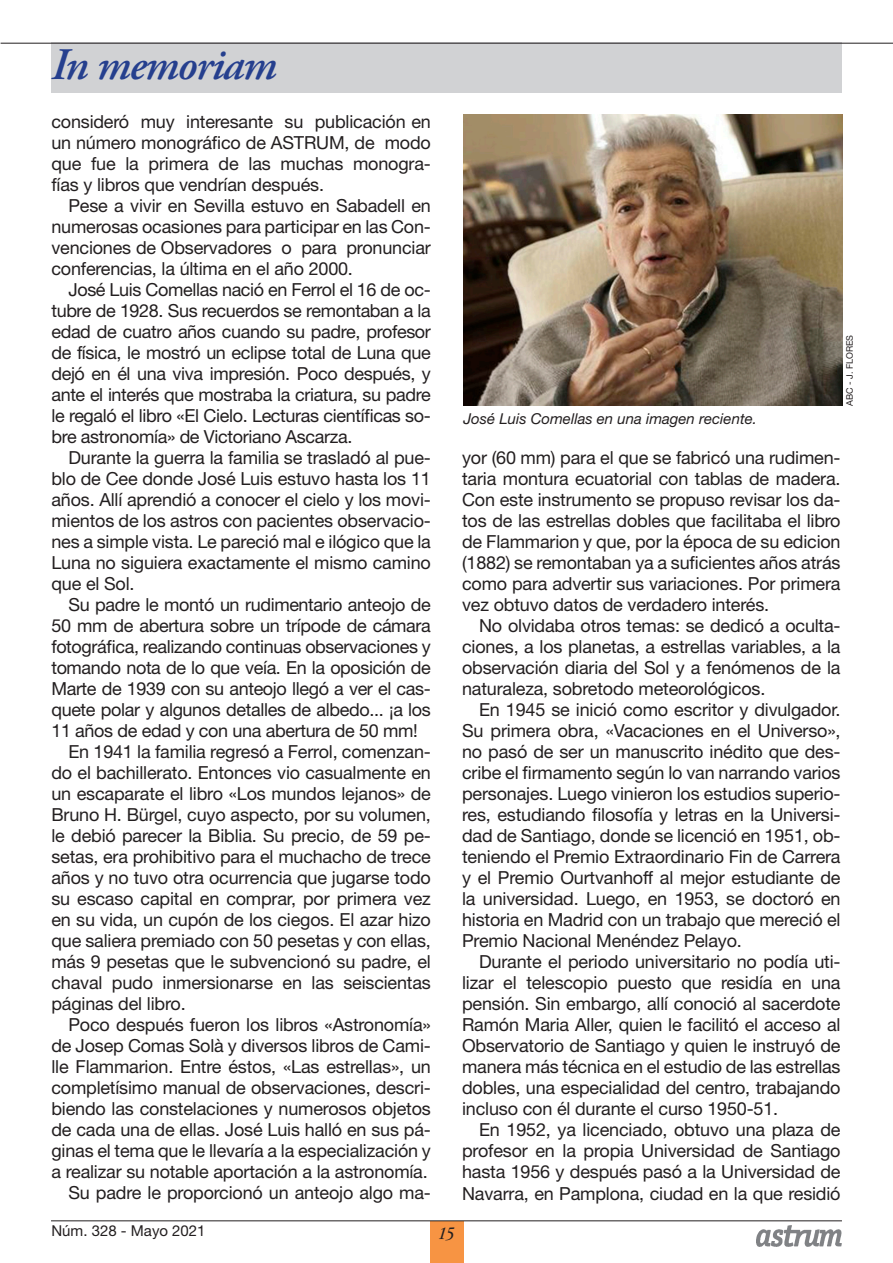
<style>
.page{position:relative;width:893px;height:1263px;background:#fff}
.page>*{position:absolute;margin:0;border:0;box-sizing:border-box;transform-origin:0 0}
.t1{font:italic 600 45px "Adobe Garamond Pro";letter-spacing:-.03em;color:#253f8e}
.Text_cos_12_normal{font:18px/21px "Helvetica Neue LT Std";letter-spacing:-.01em;color:#231f20;text-align:justify}
.t2{font:italic condensed 18px "ITC Garamond Std";color:#231f20}
.Peus{font:italic 15px "Helvetica Neue LT Std";color:#231f20}
.t3{font:15px "Helvetica Neue LT Std";color:#231f20}
.Autor_foto{font:9px "Helvetica Neue LT Std";color:#231f20}
</style>
<div class="page">
<div style="left:431px;top:1221px;width:33px;height:42px;background:#f79443"></div>
<div style="left:52px;top:43px;width:790px;height:50px;background:#d1d2d4"></div>
<hr style="left:1px;top:43px;width:892px;height:1px;background:#231f20">
<hr style="left:51px;top:1220px;width:791px;height:1px;background:#231f20">
<img style="left:757px;top:1226px;width:85px;height:20px">
<img style="left:463px;top:115px;width:379px;height:291px">
<p class="t1" style="left:51px;top:39px;width:227px">In memoriam</p>
<p class="Text_cos_12_normal" style="left:51px;top:111px;width:381px">consideró muy interesante su publicación en un número monográfico de ASTRUM, de modo que fue la primera de las muchas monogra&shy;fías y libros que vendrían después.</p>
<p class="Text_cos_12_normal" style="left:51px;top:195px;width:381px;text-indent:17px">Pese a vivir en Sevilla estuvo en Sabadell en numerosas ocasiones para participar en las Con&shy;venciones de Observadores o para pronunciar conferencias, la última en el año 2000.</p>
<p class="Text_cos_12_normal" style="left:51px;top:279px;width:381px;text-indent:17px">José Luis Comellas nació en Ferrol el 16 de oc&shy;tubre de 1928. Sus recuerdos se remontaban a la edad de cuatro años cuando su padre, profesor de física, le mostró un eclipse total de Luna que dejó en él una viva impresión. Poco después, y ante el interés que mostraba la criatura, su padre le regaló el libro «El Cielo. Lecturas científicas so&shy;bre astronomía» de Victoriano Ascarza.</p>
<p class="Text_cos_12_normal" style="left:51px;top:447px;width:381px;text-indent:17px">Durante la guerra la familia se trasladó al pue&shy;blo de Cee donde José Luis estuvo hasta los 11 años. Allí aprendió a conocer el cielo y los movi&shy;mientos de los astros con pacientes observacio&shy;nes a simple vista. Le pareció mal e ilógico que la Luna no siguiera exactamente el mismo camino que el Sol.</p>
<p class="Text_cos_12_normal" style="left:51px;top:594px;width:381px;text-indent:17px">Su padre le montó un rudimentario anteojo de 50 mm de abertura sobre un trípode de cámara fotográfica, realizando continuas observaciones y tomando nota de lo que veía. En la oposición de Marte de 1939 con su anteojo llegó a ver el cas&shy;quete polar y algunos detalles de albedo... ¡a los 11 años de edad y con una abertura de 50 mm!</p>
<p class="Text_cos_12_normal" style="left:51px;top:741px;width:381px;text-indent:17px">En 1941 la familia regresó a Ferrol, comenzan&shy;do el bachillerato. Entonces vio casualmente en un escaparate el libro «Los mundos lejanos» de Bruno H. Bürgel, cuyo aspecto, por su volumen, le debió parecer la Biblia. Su precio, de 59 pe&shy;setas, era prohibitivo para el muchacho de trece años y no tuvo otra ocurrencia que jugarse todo su escaso capital en comprar, por primera vez en su vida, un cupón de los ciegos. El azar hizo que saliera premiado con 50 pesetas y con ellas, más 9 pesetas que le subvencionó su padre, el chaval pudo inmersionarse en las seiscientas páginas del libro.</p>
<p class="Text_cos_12_normal" style="left:51px;top:1014px;width:381px;text-indent:17px">Poco después fueron los libros «Astronomía» de Josep Comas Solà y diversos libros de Cami&shy;lle Flammarion. Entre éstos, «Las estrellas», un completísimo manual de observaciones, descri&shy;biendo las constelaciones y numerosos objetos de cada una de ellas. José Luis halló en sus pá&shy;ginas el tema que le llevaría a la especialización y a realizar su notable aportación a la astronomía.</p>
<p class="Text_cos_12_normal" style="left:68px;top:1182px;width:364px">Su padre le proporcionó un anteojo algo ma-</p>
<p class="Peus" style="left:463px;top:409px;width:295px">José Luis Comellas en una imagen reciente.</p>
<p class="Autor_foto" style="left:844px;top:406px;width:73px;rotate:-90deg">ABC - J. FLORES</p>
<p class="Text_cos_12_normal" style="left:462px;top:447px;width:380px">yor (60 mm) para el que se fabricó una rudimen&shy;taria montura ecuatorial con tablas de madera.<br>Con este instrumento se propuso revisar los da&shy;tos de las estrellas dobles que facilitaba el libro de Flammarion y que, por la época de su edicion (1882) se remontaban ya a suficientes años atrás como para advertir sus variaciones. Por primera vez obtuvo datos de verdadero interés.</p>
<p class="Text_cos_12_normal" style="left:462px;top:615px;width:380px;text-indent:17px">No olvidaba otros temas: se dedicó a oculta&shy;ciones, a los planetas, a estrellas variables, a la observación diaria del Sol y a fenómenos de la naturaleza, sobretodo meteorológicos.</p>
<p class="Text_cos_12_normal" style="left:462px;top:699px;width:380px;text-indent:17px">En 1945 se inició como escritor y divulgador.<br>Su primera obra, «Vacaciones en el Universo», no pasó de ser un manuscrito inédito que des&shy;cribe el firmamento según lo van narrando varios personajes. Luego vinieron los estudios superio&shy;res, estudiando filosofía y letras en la Universi&shy;dad de Santiago, donde se licenció en 1951, ob&shy;teniendo el Premio Extraordinario Fin de Carrera y el Premio Ourtvanhoff al mejor estudiante de la universidad. Luego, en 1953, se doctoró en historia en Madrid con un trabajo que mereció el Premio Nacional Menéndez Pelayo.</p>
<p class="Text_cos_12_normal" style="left:462px;top:951px;width:380px;text-indent:17px">Durante el periodo universitario no podía uti&shy;lizar el telescopio puesto que residía en una pensión. Sin embargo, allí conoció al sacerdote Ramón Maria Aller, quien le facilitó el acceso al Observatorio de Santiago y quien le instruyó de manera más técnica en el estudio de las estrellas dobles, una especialidad del centro, trabajando incluso con él durante el curso 1950-51.</p>
<p class="Text_cos_12_normal" style="left:462px;top:1119px;width:380px;text-indent:17px">En 1952, ya licenciado, obtuvo una plaza de profesor en la propia Universidad de Santiago hasta 1956 y después pasó a la Universidad de Navarra, en Pamplona, ciudad en la que residió</p>
<p class="t3" style="left:51px;top:1222px;width:156px">Núm. 328 - Mayo 2021</p>
<p class="t2" style="left:438px;top:1224px;width:18px">15</p>
</div>
